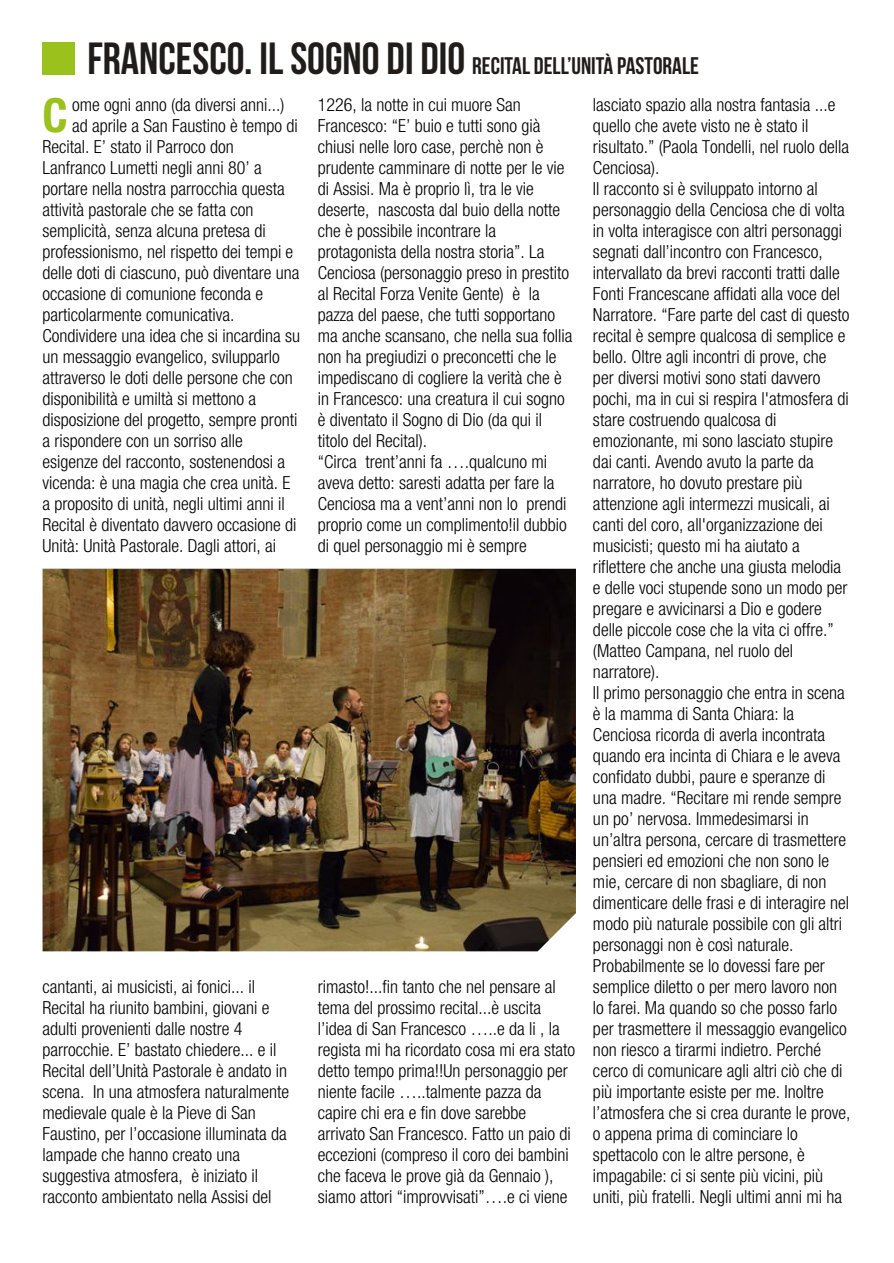
<style>
.page{position:relative;width:894px;height:1263px;background:#fff}
.page>*{position:absolute;margin:0;border:0;box-sizing:border-box;transform-origin:0 0}
.t1{font:700 condensed 47.1px "Helvetica Neue LT";color:#9bc11d}
.t2{font:24px "Bebas Neue";color:#201c19}
.t3{font:300 condensed 18px/21px "Helvetica Neue LT";color:#000}
.s1{font-size:45px}
</style>
<div class="page">
<div style="left:43px;top:43px;width:32px;height:32px;background:#9bc11d"></div>
<img style="left:43px;top:569px;width:532px;height:382px">
<h2 class="t2" style="left:87px;top:56px;width:613px"><span class="s1">FRANCESCO. IL SOGNO DI DIO</span> RECITAL DELL’UNITÀ PASTORALE</h2>
<h1 class="t1" style="left:43px;top:98px;width:27px">C</h1>
<p class="t3" style="left:72px;top:96px;width:214px">ome ogni anno (da diversi anni...)</p>
<p class="t3" style="left:72px;top:117px;width:227px">ad aprile a San Faustino è tempo di</p>
<p class="t3" style="left:43px;top:138px;width:193px">Recital. E’ stato il Parroco don</p>
<p class="t3" style="left:43px;top:159px;width:221px">Lanfranco Lumetti negli anni 80’ a</p>
<p class="t3" style="left:43px;top:180px;width:243px">portare nella nostra parrocchia questa</p>
<p class="t3" style="left:43px;top:201px;width:212px">attività pastorale che se fatta con</p>
<p class="t3" style="left:43px;top:222px;width:225px">semplicità, senza alcuna pretesa di</p>
<p class="t3" style="left:43px;top:243px;width:252px">professionismo, nel rispetto dei tempi e</p>
<p class="t3" style="left:43px;top:264px;width:258px">delle doti di ciascuno, può diventare una</p>
<p class="t3" style="left:43px;top:285px;width:222px">occasione di comunione feconda e</p>
<p class="t3" style="left:43px;top:306px;width:193px">particolarmente comunicativa.</p>
<p class="t3" style="left:43px;top:327px;width:259px">Condividere una idea che si incardina su</p>
<p class="t3" style="left:43px;top:348px;width:239px">un messaggio evangelico, svilupparlo</p>
<p class="t3" style="left:43px;top:369px;width:252px">attraverso le doti delle persone che con</p>
<p class="t3" style="left:43px;top:390px;width:215px">disponibilità e umiltà si mettono a</p>
<p class="t3" style="left:43px;top:411px;width:256px">disposizione del progetto, sempre pronti</p>
<p class="t3" style="left:43px;top:432px;width:202px">a rispondere con un sorriso alle</p>
<p class="t3" style="left:43px;top:453px;width:244px">esigenze del racconto, sostenendosi a</p>
<p class="t3" style="left:43px;top:474px;width:249px">vicenda: è una magia che crea unità. E</p>
<p class="t3" style="left:43px;top:495px;width:244px">a proposito di unità, negli ultimi anni il</p>
<p class="t3" style="left:43px;top:516px;width:255px">Recital è diventato davvero occasione di</p>
<p class="t3" style="left:43px;top:537px;width:235px">Unità: Unità Pastorale. Dagli attori, ai</p>
<p class="t3" style="left:317px;top:96px;width:256px">1226, la notte in cui muore San Francesco: “E’ buio e tutti sono già chiusi nelle loro case, perchè non è prudente camminare di notte per le vie di Assisi. Ma è proprio lì, tra le vie deserte, nascosta dal buio della notte che è possibile incontrare la protagonista della nostra storia”. La Cenciosa (personaggio preso in prestito al Recital Forza Venite Gente) è la pazza del paese, che tutti sopportano ma anche scansano, che nella sua follia non ha pregiudizi o preconcetti che le impediscano di cogliere la verità che è in Francesco: una creatura il cui sogno è diventato il Sogno di Dio (da qui il titolo del Recital).<br>“Circa trent’anni fa ….qualcuno mi aveva detto: saresti adatta per fare la Cenciosa ma a vent’anni non lo prendi proprio come un complimento!il dubbio di quel personaggio mi è sempre</p>
<p class="t3" style="left:43px;top:978px;width:248px">cantanti, ai musicisti, ai fonici... il Recital ha riunito bambini, giovani e adulti provenienti dalle nostre 4 parrocchie. E’ bastato chiedere... e il Recital dell’Unità Pastorale è andato in scena. In una atmosfera naturalmente medievale quale è la Pieve di San Faustino, per l’occasione illuminata da lampade che hanno creato una suggestiva atmosfera, è iniziato il racconto ambientato nella Assisi del</p>
<p class="t3" style="left:317px;top:978px;width:259px">rimasto!...fin tanto che nel pensare al tema del prossimo recital...è uscita l’idea di San Francesco …..e da li , la regista mi ha ricordato cosa mi era stato detto tempo prima!!Un personaggio per niente facile …..talmente pazza da capire chi era e fin dove sarebbe arrivato San Francesco. Fatto un paio di eccezioni (compreso il coro dei bambini che faceva le prove già da Gennaio ), siamo attori “improvvisati”….e ci viene</p>
<p class="t3" style="left:592px;top:96px;width:259px">lasciato spazio alla nostra fantasia ...e quello che avete visto ne è stato il risultato.” (Paola Tondelli, nel ruolo della Cenciosa).<br>Il racconto si è sviluppato intorno al personaggio della Cenciosa che di volta in volta interagisce con altri personaggi segnati dall’incontro con Francesco, intervallato da brevi racconti tratti dalle Fonti Francescane affidati alla voce del Narratore. “Fare parte del cast di questo recital è sempre qualcosa di semplice e bello. Oltre agli incontri di prove, che per diversi motivi sono stati davvero pochi, ma in cui si respira l'atmosfera di stare costruendo qualcosa di emozionante, mi sono lasciato stupire dai canti. Avendo avuto la parte da narratore, ho dovuto prestare più attenzione agli intermezzi musicali, ai canti del coro, all'organizzazione dei musicisti; questo mi ha aiutato a riflettere che anche una giusta melodia e delle voci stupende sono un modo per pregare e avvicinarsi a Dio e godere delle piccole cose che la vita ci offre.” (Matteo Campana, nel ruolo del narratore).<br>Il primo personaggio che entra in scena è la mamma di Santa Chiara: la Cenciosa ricorda di averla incontrata quando era incinta di Chiara e le aveva confidato dubbi, paure e speranze di una madre. “Recitare mi rende sempre un po’ nervosa. Immedesimarsi in un’altra persona, cercare di trasmettere pensieri ed emozioni che non sono le mie, cercare di non sbagliare, di non dimenticare delle frasi e di interagire nel modo più naturale possibile con gli altri personaggi non è così naturale.<br>Probabilmente se lo dovessi fare per semplice diletto o per mero lavoro non lo farei. Ma quando so che posso farlo per trasmettere il messaggio evangelico non riesco a tirarmi indietro. Perché cerco di comunicare agli altri ciò che di più importante esiste per me. Inoltre l’atmosfera che si crea durante le prove, o appena prima di cominciare lo spettacolo con le altre persone, è impagabile: ci si sente più vicini, più uniti, più fratelli. Negli ultimi anni mi ha</p>
</div>
